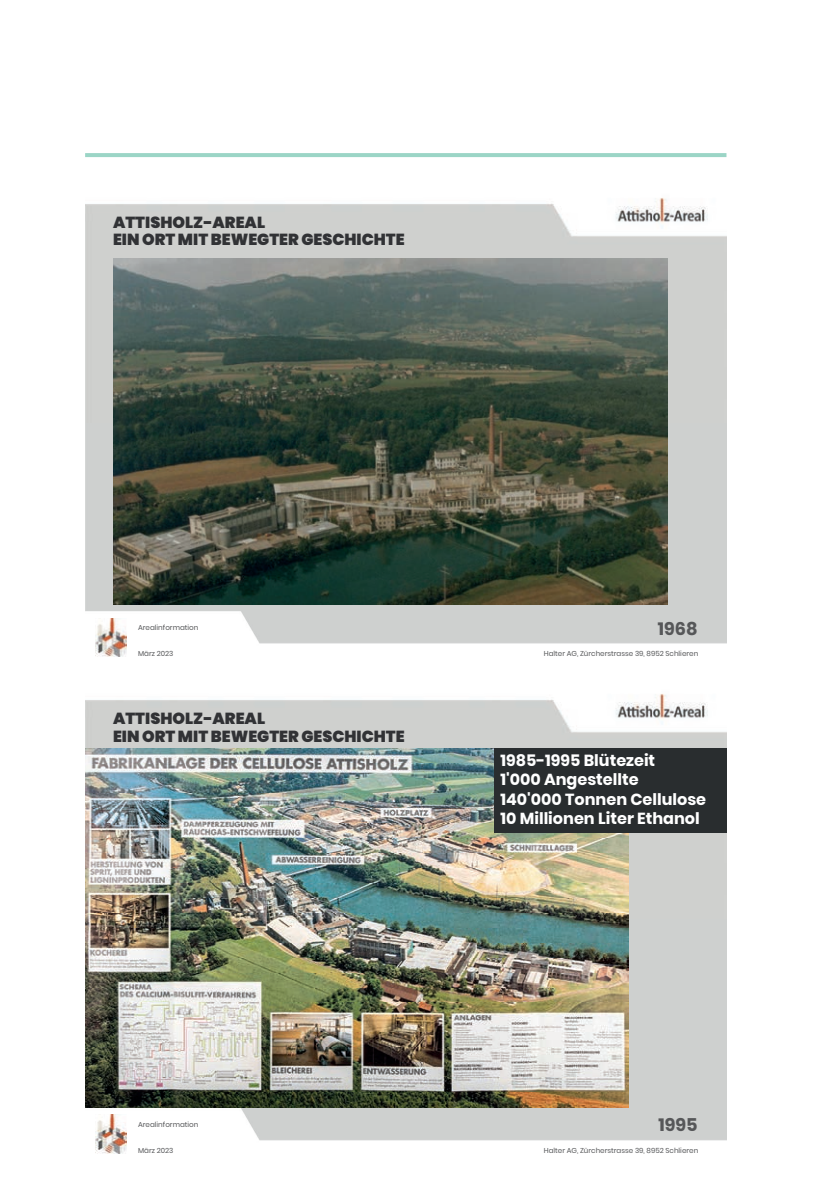
<style>
.page{position:relative;width:840px;height:1191px;background:#fff}
.page>*{position:absolute;margin:0;border:0;box-sizing:border-box;transform-origin:0 0}
.t1{font:700 17.8px "Poppins";color:#565759}
.t2{font:900 16px/17.4px "Poppins";color:#313235}
.t3{font:700 16px/19.2px "Poppins";color:#fff}
.t4{font:7.2px "Poppins";color:#565759}
</style>
<div class="page">
<hr style="left:85px;top:153px;width:641px;height:4px;background:#9bd5c6">
<img style="left:85px;top:197px;width:641px;height:460px">
<img style="left:96px;top:618px;width:31px;height:38px">
<img style="left:114px;top:258px;width:552px;height:346px">
<img style="left:85px;top:693px;width:641px;height:461px">
<img style="left:96px;top:1114px;width:31px;height:39px">
<img style="left:85px;top:748px;width:542px;height:359px">
<div style="left:494px;top:748px;width:232px;height:84px;background:#292d2f"></div>
<h2 class="t2" style="left:113px;top:213px;width:293px">ATTISHOLZ-AREAL<br>EIN ORT MIT BEWEGTER GESCHICHTE</h2>
<p class="t4" style="left:138px;top:624px;width:62px">Arealinformation</p>
<p class="t4" style="left:138px;top:649px;width:37px">März 2023</p>
<h2 class="t2" style="left:113px;top:710px;width:293px">ATTISHOLZ-AREAL<br>EIN ORT MIT BEWEGTER GESCHICHTE</h2>
<h1 class="t1" style="left:657px;top:618px;width:41px">1968</h1>
<p class="t4" style="left:543px;top:649px;width:156px">Halter AG, Zürcherstrasse 39, 8952 Schlieren</p>
<h2 class="t3" style="left:500px;top:751px;width:207px">1985-1995 Blütezeit<br>1'000 Angestellte<br>140'000 Tonnen Cellulose<br>10 Millionen Liter Ethanol</h2>
<p class="t4" style="left:138px;top:1120px;width:62px">Arealinformation</p>
<p class="t4" style="left:138px;top:1145px;width:37px">März 2023</p>
<h1 class="t1" style="left:658px;top:1114px;width:41px">1995</h1>
<p class="t4" style="left:543px;top:1146px;width:156px">Halter AG, Zürcherstrasse 39, 8952 Schlieren</p>
</div>
